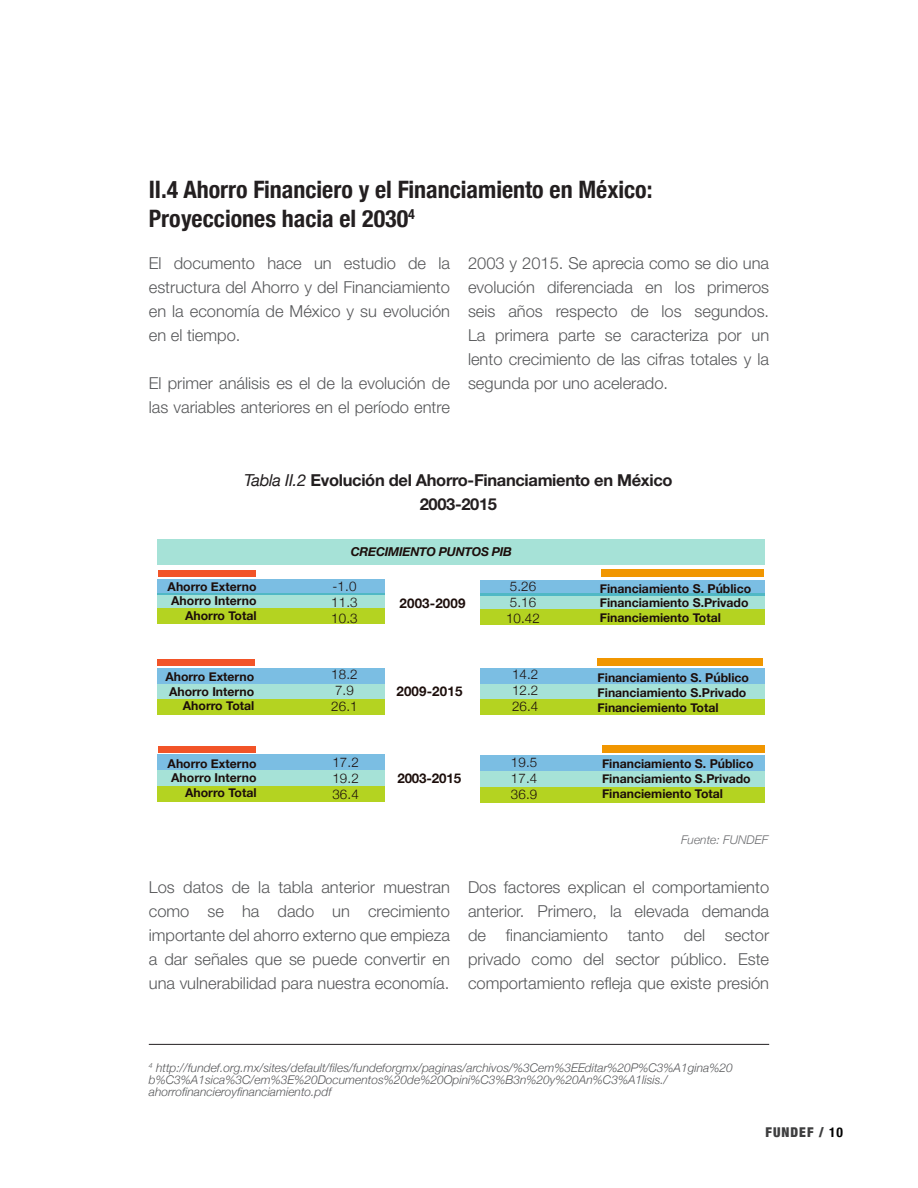
<style>
.page{position:relative;width:918px;height:1188px;background:#fff}
.page>*{position:absolute;margin:0;border:0;box-sizing:border-box;transform-origin:0 0}
.Titulos{font:700 condensed 24px/28.8px "Helvetica Neue";color:#231f20}
.Body{font:300 16.5px/24px "Helvetica Neue LT Std";color:#57585a;text-align:justify}
.Gráfica{font:700 16.5px "Helvetica Neue LT Std";letter-spacing:-.02em;color:#231f20}
.t1{font:900 condensed 13.5px "Helvetica Neue";letter-spacing:.075em;color:#3e3e3f}
.t2{font:300 13.35px/16px "Helvetica Neue";letter-spacing:.01em;color:#1c0e0b;text-align:justify}
.t3{font:700 13.35px "Helvetica Neue";letter-spacing:.01em;color:#1c0e0b}
.t4{font:700 13.35px "Helvetica Neue";letter-spacing:-.01em;color:#1c0e0b}
.t5{font:700 12.3px/14.7px "Helvetica Neue";color:#1c0e0b}
.t6{font:italic 700 12.3px "Helvetica Neue";letter-spacing:-.02em;color:#1c0e0b}
.Pie{font:italic 300 12px/12px "Helvetica Neue";color:#57585a}
.Pie-2{font:italic 300 12px "Helvetica Neue";color:#6c6d70}
.s1{font-family:"Helvetica Neue";font-weight:400;font-style:italic}
.s2{font-weight:700;color:#000}
</style>
<div class="page">
<hr style="left:149px;top:1044px;width:620px;height:1px;background:#231f20">
<div style="left:159px;top:746px;width:97px;height:6px;background:#f25428"></div>
<div style="left:157px;top:579px;width:228px;height:15px;background:#7bbee3"></div>
<div style="left:157px;top:771px;width:228px;height:15px;background:#a6e2d7"></div>
<svg style="left:157px;top:593px;width:228px;height:15px;background:#9adcd4"></svg>
<div style="left:157px;top:684px;width:228px;height:15px;background:#a6e2d7"></div>
<div style="left:157px;top:755px;width:228px;height:15px;background:#7bbee3"></div>
<div style="left:157px;top:786px;width:228px;height:15px;background:#b4d321"></div>
<div style="left:157px;top:609px;width:228px;height:15px;background:#b4d321"></div>
<div style="left:157px;top:699px;width:228px;height:15px;background:#b4d321"></div>
<div style="left:157px;top:668px;width:228px;height:15px;background:#7bbee3"></div>
<svg style="left:480px;top:580px;width:284px;height:14px;background:#77bde0"></svg>
<div style="left:480px;top:771px;width:284px;height:15px;background:#a6e2d7"></div>
<svg style="left:480px;top:594px;width:284px;height:15px;background:#9adcd4"></svg>
<div style="left:480px;top:685px;width:284px;height:15px;background:#a6e2d7"></div>
<div style="left:480px;top:755px;width:284px;height:15px;background:#7bbee3"></div>
<div style="left:480px;top:787px;width:284px;height:15px;background:#b4d321"></div>
<div style="left:480px;top:610px;width:284px;height:15px;background:#b4d321"></div>
<div style="left:480px;top:700px;width:284px;height:15px;background:#b4d321"></div>
<div style="left:480px;top:669px;width:284px;height:15px;background:#7bbee3"></div>
<div style="left:159px;top:571px;width:97px;height:6px;background:#f25428"></div>
<div style="left:157px;top:660px;width:98px;height:6px;background:#f25428"></div>
<div style="left:602px;top:745px;width:162px;height:7px;background:#f19600"></div>
<div style="left:601px;top:569px;width:162px;height:8px;background:#f19600"></div>
<div style="left:598px;top:659px;width:165px;height:7px;background:#f19600"></div>
<div style="left:157px;top:539px;width:607px;height:26px;background:#a6e2d7"></div>
<p class="Titulos" style="left:149px;top:173px;width:505px">II.4 Ahorro Financiero y el Financiamiento en México:<br>Proyecciones hacia el 2030<sup>4</sup></p>
<p class="Body" style="left:149px;top:250px;width:303px">El documento hace un estudio de la estructura del Ahorro y del Financiamiento en la economía de México y su evolución en el tiempo.</p>
<p class="Body" style="left:149px;top:370px;width:303px">El primer análisis es el de la evolución de las variables anteriores en el período entre</p>
<p class="Body" style="left:468px;top:250px;width:303px">2003 y 2015. Se aprecia como se dio una evolución diferenciada en los primeros seis años respecto de los segundos.<br>La primera parte se caracteriza por un lento crecimiento de las cifras totales y la segunda por uno acelerado.</p>
<p class="Gráfica" style="left:244px;top:470px;width:430px"><span class="s1">Tabla II.2</span> Evolución del Ahorro-Financiamiento en México</p>
<p class="Gráfica" style="left:420px;top:494px;width:79px">2003-2015</p>
<p class="t6" style="left:351px;top:542px;width:163px">CRECIMIENTO PUNTOS PIB</p>
<p class="t5" style="left:168px;top:579px;width:90px;text-align:right">Ahorro Externo<br>Ahorro Interno<br>Ahorro Total</p>
<p class="t2" style="left:331px;top:577px;width:28px">-1.0<br>11.3<br>10.3</p>
<p class="t2" style="left:506px;top:577px;width:35px;text-align:left">5.26<br>5.16<br>10.42</p>
<p class="t3" style="left:400px;top:593px;width:67px">2003-2009</p>
<p class="t5" style="left:600px;top:581px;width:153px">Financiamiento S. Público<br>Financiamiento S.Privado<br>Financiemiento Total</p>
<p class="t5" style="left:165px;top:669px;width:90px;text-align:right">Ahorro Externo<br>Ahorro Interno<br>Ahorro Total</p>
<p class="t2" style="left:331px;top:665px;width:28px;text-align:left">18.2<br>7.9<br>26.1</p>
<p class="t2" style="left:512px;top:665px;width:28px">14.2<br>12.2<br>26.4</p>
<p class="t3" style="left:397px;top:681px;width:67px">2009-2015</p>
<p class="t5" style="left:598px;top:671px;width:153px">Financiamiento S. Público<br>Financiamiento S.Privado<br>Financiemiento Total</p>
<p class="t5" style="left:168px;top:756px;width:90px;text-align:right">Ahorro Externo<br>Ahorro Interno<br>Ahorro Total</p>
<p class="t2" style="left:332px;top:753px;width:28px">17.2<br>19.2<br>36.4</p>
<p class="t2" style="left:511px;top:753px;width:28px">19.5<br>17.4<br>36.9</p>
<p class="t4" style="left:397px;top:768px;width:65px">2003-2015</p>
<p class="t5" style="left:602px;top:757px;width:153px">Financiamiento S. Público<br>Financiamiento S.Privado<br>Financiemiento Total</p>
<p class="Pie-2" style="left:681px;top:830px;width:88px">Fuente: FUNDEF</p>
<p class="Body" style="left:149px;top:875px;width:303px">Los datos de la tabla anterior muestran como se ha dado un crecimiento importante del ahorro externo que empieza a dar señales que se puede convertir en una vulnerabilidad para nuestra economía.</p>
<p class="Body" style="left:468px;top:875px;width:303px">Dos factores explican el comportamiento anterior. Primero, la elevada demanda de financiamiento tanto del sector privado como del sector público. Este comportamiento refleja que existe presión</p>
<p class="Pie" style="left:149px;top:1061px;width:585px"><sup>4</sup> http://fundef.org.mx/sites/default/files/fundeforgmx/paginas/archivos/%3Cem%3EEditar%20P%C3%A1gina%20 b%C3%A1sica%3C/em%3E%20Documentos%20de%20Opini%C3%B3n%20y%20An%C3%A1lisis./ ahorrofinancieroyfinanciamiento.pdf</p>
<p class="t1" style="left:765px;top:1121px;width:79px">FUNDEF / <span class="s2">10</span></p>
</div>
